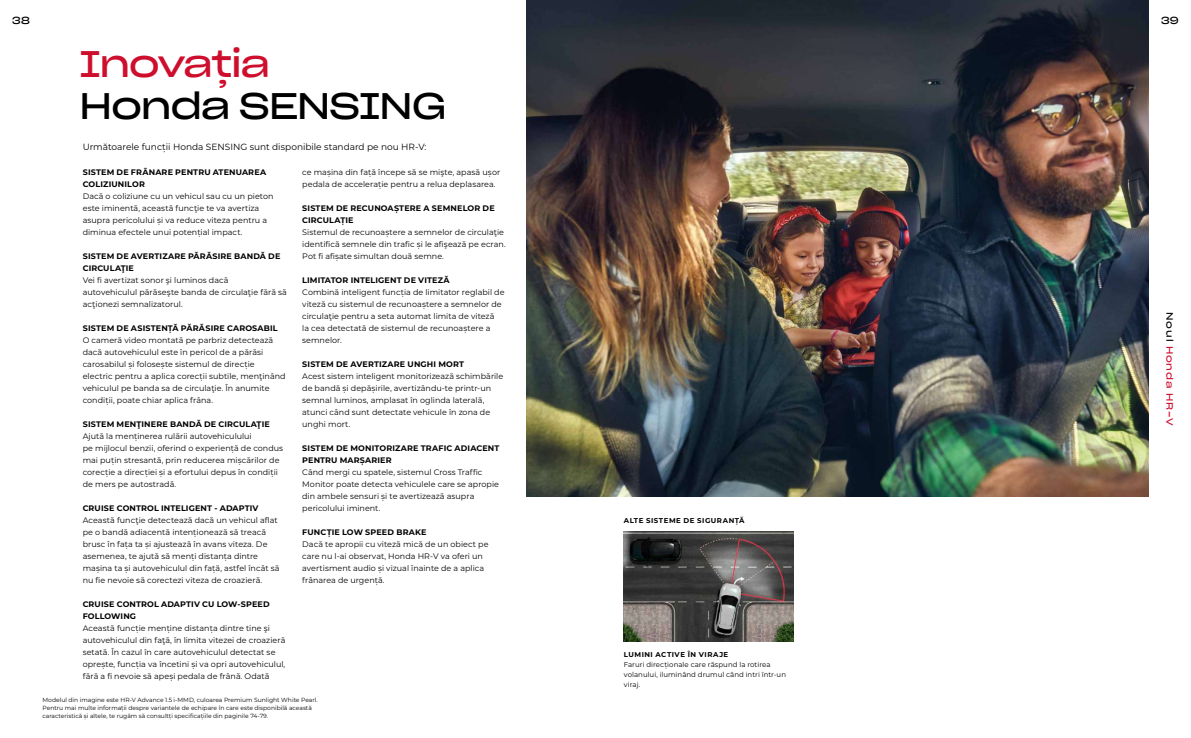
<style>
.page{position:relative;width:1191px;height:738px;background:#fff}
.page>*{position:absolute;margin:0;border:0;box-sizing:border-box;transform-origin:0 0}
.t1{font:36px "Sharp Grotesk Book 25";letter-spacing:-.04em;color:#000}
.t2{font:36px "Sharp Grotesk Book 25";letter-spacing:-.04em;color:#ce0e2d}
.t3{font:10px "Sharp Grotesk Book 25";color:#000}
.t4{font:9px "Montserrat";color:#000}
.t5{font:9px "Sharp Grotesk Book 25";letter-spacing:.095em;color:#ce0e2d}
.t6{font:8px/12px "Montserrat";letter-spacing:.005em;color:#000}
.t7{font:700 8px/12px "Montserrat";letter-spacing:.02em;color:#000}
.t8{font:7px/10px "Montserrat";letter-spacing:.005em;color:#000}
.t9{font:700 7px "Montserrat";letter-spacing:.07em;color:#000}
.t10{font:6px/8px "Montserrat";color:#000}
.s1{color:#000}
</style>
<div class="page">
<img style="left:624px;top:531px;width:169px;height:110px">
<img style="left:527px;top:0;width:621px;height:496px">
<p class="t3" style="left:12px;top:12px;width:19px">38</p>
<h1 class="t2" style="left:79px;top:33px;width:193px">Inovaţia</h1>
<h1 class="t1" style="left:79px;top:75px;width:369px">Honda SENSING</h1>
<p class="t4" style="left:83px;top:140px;width:345px">Următoarele funcții Honda SENSING sunt disponibile standard pe nou HR-V:</p>
<p class="t7" style="left:83px;top:165px;width:185px">SISTEM DE FRÂNARE PENTRU ATENUAREA<br>COLIZIUNILOR</p>
<p class="t6" style="left:83px;top:189px;width:192px">Dacă o coliziune cu un vehicul sau cu un pieton este iminentă, această funcţie te va avertiza asupra pericolului și va reduce viteza pentru a diminua efectele unui potențial impact.</p>
<p class="t7" style="left:83px;top:249px;width:199px">SISTEM DE AVERTIZARE PĂRĂSIRE BANDĂ DE<br>CIRCULAŢIE</p>
<p class="t6" style="left:83px;top:273px;width:206px">Vei fi avertizat sonor şi luminos dacă<br>autovehiculul părăseşte banda de circulaţie fără să acţionezi semnalizatorul.</p>
<p class="t7" style="left:83px;top:321px;width:196px">SISTEM DE ASISTENȚĂ PĂRĂSIRE CAROSABIL</p>
<p class="t6" style="left:83px;top:333px;width:204px">O cameră video montată pe parbriz detectează dacă autovehiculul este în pericol de a părăsi carosabilul și folosește sistemul de direcție electric pentru a aplica corecții subtile, menţinând vehiculul pe banda sa de circulaţie. În anumite condiții, poate chiar aplica frâna.</p>
<p class="t7" style="left:83px;top:417px;width:189px">SISTEM MENŢINERE BANDĂ DE CIRCULAŢIE</p>
<p class="t6" style="left:83px;top:429px;width:202px">Ajută la menținerea rulării autovehiculului<br>pe mijlocul benzii, oferind o experiență de condus mai puțin stresantă, prin reducerea mișcărilor de corecție a direcției și a efortului depus în condiții de mers pe autostradă.</p>
<p class="t7" style="left:83px;top:501px;width:177px">CRUISE CONTROL INTELIGENT - ADAPTIV</p>
<p class="t6" style="left:83px;top:513px;width:198px">Această funcţie detectează dacă un vehicul aflat pe o bandă adiacentă intenționează să treacă brusc în fața ta și ajustează în avans viteza. De asemenea, te ajută să menți distanța dintre mașina ta și autovehiculul din față, astfel încât să nu fie nevoie să corectezi viteza de croazieră.</p>
<p class="t7" style="left:83px;top:597px;width:188px">CRUISE CONTROL ADAPTIV CU LOW-SPEED<br>FOLLOWING</p>
<p class="t6" style="left:83px;top:621px;width:204px">Această funcție menține distanța dintre tine şi autovehiculul din faţă, în limita vitezei de croazieră setată. În cazul în care autovehiculul detectat se oprește, funcția va încetini și va opri autovehiculul, fără a fi nevoie să apeși pedala de frână. Odată</p>
<p class="t6" style="left:302px;top:165px;width:199px">ce mașina din față începe să se mişte, apasă ușor pedala de accelerație pentru a relua deplasarea.</p>
<p class="t7" style="left:302px;top:201px;width:194px">SISTEM DE RECUNOAȘTERE A SEMNELOR DE<br>CIRCULAȚIE</p>
<p class="t6" style="left:302px;top:225px;width:205px">Sistemul de recunoaștere a semnelor de circulaţie identifică semnele din trafic și le afişează pe ecran.<br>Pot fi afișate simultan două semne.</p>
<p class="t7" style="left:302px;top:273px;width:149px">LIMITATOR INTELIGENT DE VITEZĂ</p>
<p class="t6" style="left:302px;top:285px;width:204px">Combină inteligent funcția de limitator reglabil de viteză cu sistemul de recunoaștere a semnelor de circulaţie pentru a seta automat limita de viteză<br>la cea detectată de sistemul de recunoaștere a semnelor.</p>
<p class="t7" style="left:302px;top:357px;width:163px">SISTEM DE AVERTIZARE UNGHI MORT</p>
<p class="t6" style="left:302px;top:369px;width:203px">Acest sistem inteligent monitorizează schimbările de bandă și depășirile, avertizându-te printr-un semnal luminos, amplasat în oglinda laterală, atunci când sunt detectate vehicule în zona de unghi mort.</p>
<p class="t7" style="left:302px;top:441px;width:199px">SISTEM DE MONITORIZARE TRAFIC ADIACENT<br>PENTRU MARȘARIER</p>
<p class="t6" style="left:302px;top:465px;width:198px">Când mergi cu spatele, sistemul Cross Traffic Monitor poate detecta vehiculele care se apropie din ambele sensuri și te avertizează asupra pericolului iminent.</p>
<p class="t7" style="left:302px;top:525px;width:126px">FUNCȚIE LOW SPEED BRAKE</p>
<p class="t6" style="left:302px;top:537px;width:188px">Dacă te apropii cu viteză mică de un obiect pe care nu l-ai observat, Honda HR-V va oferi un avertisment audio și vizual înainte de a aplica frânarea de urgență.</p>
<p class="t10" style="left:43px;top:695px;width:277px">Modelul din imagine este HR-V Advance 1.5 i-MMD, culoarea Premium Sunlight White Pearl.<br>Pentru mai multe informații despre variantele de echipare în care este disponibilă această caracteristică și altele, te rugăm să consultți specificațiile din paginile 74-79.</p>
<p class="t9" style="left:624px;top:515px;width:122px">ALTE SISTEME DE SIGURANȚĂ</p>
<p class="t9" style="left:624px;top:648px;width:106px">LUMINI ACTIVE ÎN VIRAJE</p>
<p class="t8" style="left:624px;top:658px;width:164px">Faruri direcționale care răspund la rotirea volanului, iluminând drumul când intri într-un viraj.</p>
<p class="t3" style="left:1161px;top:12px;width:19px">39</p>
<p class="t5" style="left:1177px;top:312px;width:115px;rotate:90deg"><span class="s1">Noul</span> Honda HR-V</p>
</div>
